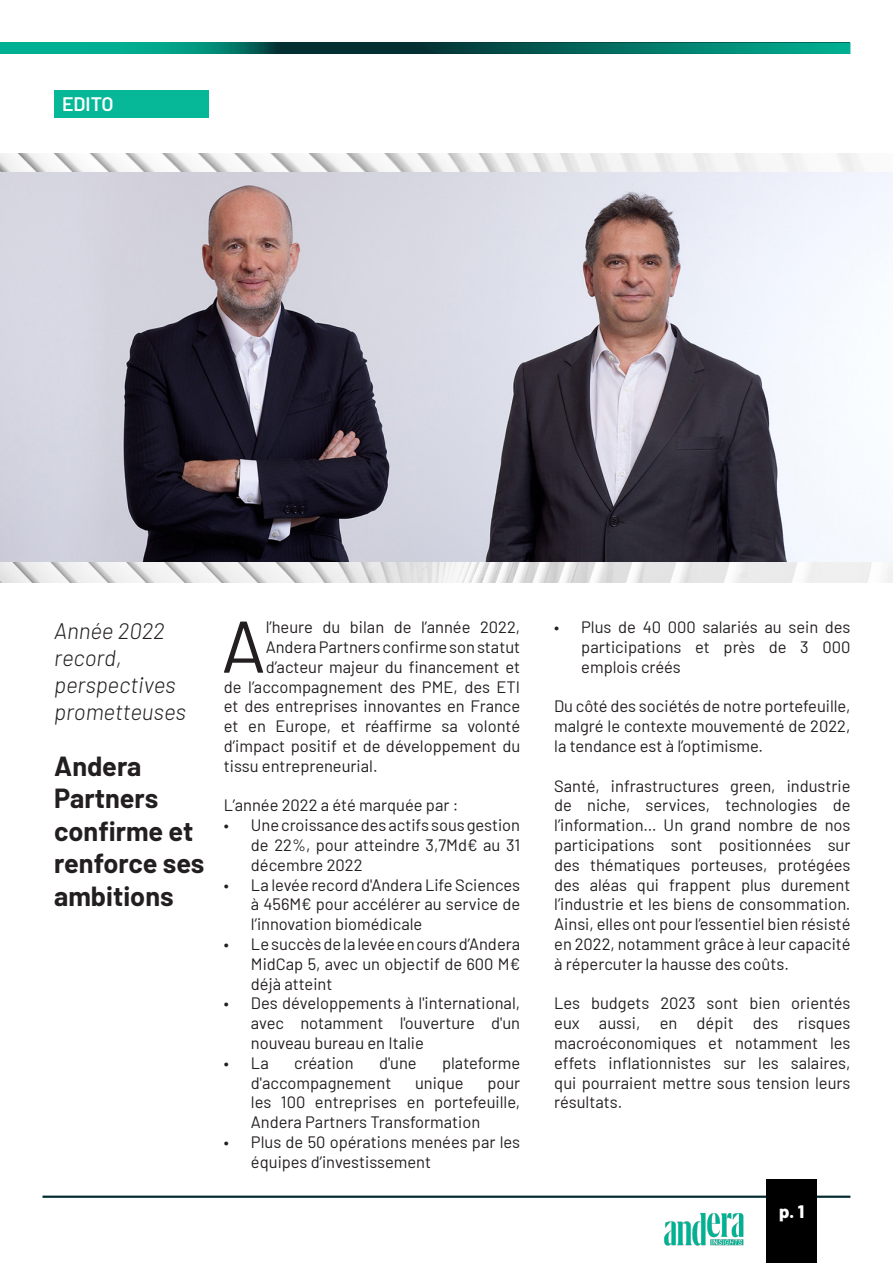
<style>
.page{position:relative;width:893px;height:1263px;background:#fff}
.page>*{position:absolute;margin:0;border:0;box-sizing:border-box;transform-origin:0 0}
.t1{font:73.05px "Barlow";color:#231f20}
.t2{font:700 27px/32.4px "Barlow";color:#231f20}
.t3{font:italic 300 22.5px/27px "Barlow";color:#231f20}
.t4{font:600 19.5px "Barlow";color:#fff}
.t5{font:800 18px "Barlow";color:#fff}
.t6{font:16.5px/19.8px "Barlow";color:#231f20;text-align:justify}
</style>
<div class="page">
<img style="left:0;top:153px;width:893px;height:429px">
<hr style="left:43px;top:1195px;width:807px;height:3px;background:#052d31">
<div style="left:766px;top:1179px;width:51px;height:83px;background:#000001"></div>
<svg style="left:0;top:43px;width:419px;height:11px"></svg>
<svg style="left:419px;top:43px;width:431px;height:11px"></svg>
<img style="left:629px;top:1195px;width:140px;height:68px">
<div style="left:54px;top:90px;width:154px;height:27px;background:#06b798"></div>
<img style="left:0;top:172px;width:893px;height:389px">
<p class="t4" style="left:62px;top:90px;width:53px">EDITO</p>
<p class="t3" style="left:54px;top:616px;width:133px">Année 2022 record, perspectives prometteuses</p>
<p class="t2" style="left:54px;top:748px;width:152px">Andera<br>Partners confirme et renforce ses ambitions</p>
<p class="t1" style="left:221px;top:593px;width:46px">A</p>
<p class="t6" style="left:266px;top:616px;width:256px">l’heure du bilan de l’année 2022,</p>
<p class="t6" style="left:266px;top:636px;width:256px">Andera Partners confirme son statut</p>
<p class="t6" style="left:266px;top:656px;width:256px">d’acteur majeur du financement et</p>
<p class="t6" style="left:224px;top:675px;width:298px">de l’accompagnement des PME, des ETI</p>
<p class="t6" style="left:224px;top:695px;width:298px">et des entreprises innovantes en France</p>
<p class="t6" style="left:224px;top:715px;width:298px">et en Europe, et réaffirme sa volonté</p>
<p class="t6" style="left:224px;top:735px;width:298px">d’impact positif et de développement du</p>
<p class="t6" style="left:224px;top:755px;width:155px">tissu entrepreneurial.</p>
<p class="t6" style="left:224px;top:794px;width:236px">L’année 2022 a été marquée par :</p>
<p class="t6" style="left:251px;top:814px;width:271px;text-indent:-27px">• Une croissance des actifs sous gestion de 22%, pour atteindre 3,7Md€ au 31 décembre 2022</p>
<p class="t6" style="left:251px;top:873px;width:271px;text-indent:-27px">• La levée record d'Andera Life Sciences à 456M€ pour accélérer au service de l’innovation biomédicale</p>
<p class="t6" style="left:251px;top:933px;width:271px;text-indent:-27px">• Le succès de la levée en cours d’Andera MidCap 5, avec un objectif de 600 M€ déjà atteint</p>
<p class="t6" style="left:251px;top:992px;width:271px;text-indent:-27px">• Des développements à l'international, avec notamment l'ouverture d'un nouveau bureau en Italie</p>
<p class="t6" style="left:224px;top:1052px;width:46px">• La</p>
<p class="t6" style="left:294px;top:1052px;width:61px">création</p>
<p class="t6" style="left:379px;top:1052px;width:39px">d'une</p>
<p class="t6" style="left:442px;top:1052px;width:80px">plateforme</p>
<p class="t6" style="left:251px;top:1071px;width:142px">d'accompagnement</p>
<p class="t6" style="left:415px;top:1071px;width:50px">unique</p>
<p class="t6" style="left:251px;top:1071px;width:271px;text-indent:236px">pour les 100 entreprises en portefeuille, Andera Partners Transformation</p>
<p class="t6" style="left:251px;top:1131px;width:271px;text-indent:-27px">• Plus de 50 opérations menées par les équipes d’investissement</p>
<p class="t6" style="left:581px;top:616px;width:271px;text-indent:-27px">• Plus de 40 000 salariés au sein des participations et près de 3 000 emplois créés</p>
<p class="t6" style="left:554px;top:695px;width:298px">Du côté des sociétés de notre portefeuille, malgré le contexte mouvementé de 2022, la tendance est à l’optimisme.</p>
<p class="t6" style="left:554px;top:774px;width:298px">Santé, infrastructures green, industrie de niche, services, technologies de l’information… Un grand nombre de nos participations sont positionnées sur des thématiques porteuses, protégées des aléas qui frappent plus durement l’industrie et les biens de consommation.<br>Ainsi, elles ont pour l’essentiel bien résisté en 2022, notamment grâce à leur capacité à répercuter la hausse des coûts.</p>
<p class="t6" style="left:554px;top:992px;width:298px">Les budgets 2023 sont bien orientés eux aussi, en dépit des risques macroéconomiques et notamment les effets inflationnistes sur les salaires, qui pourraient mettre sous tension leurs résultats.</p>
<p class="t5" style="left:779px;top:1198px;width:27px">p. 1</p>
</div>
